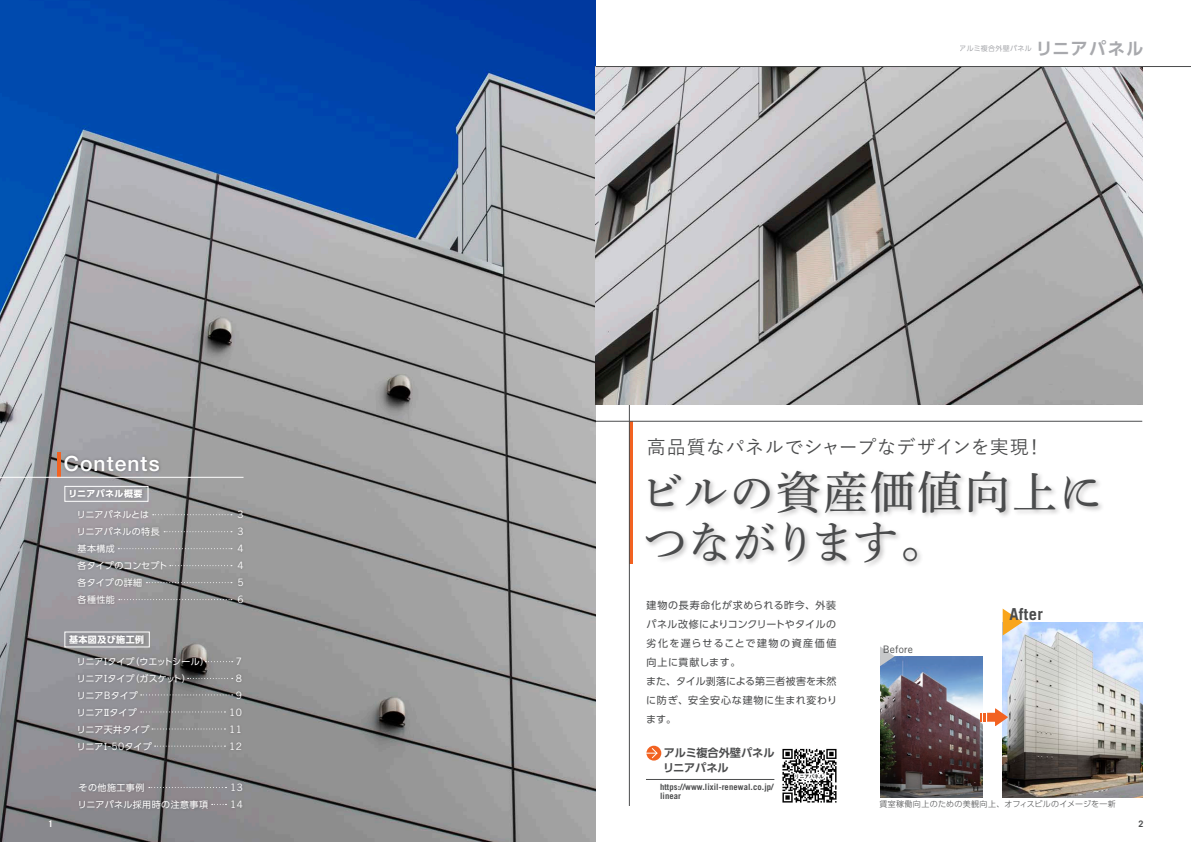
<style>
.page{position:relative;width:1191px;height:842px;background:#fff}
.page>*{position:absolute;margin:0;border:0;box-sizing:border-box;transform-origin:0 0}
.t1{font:45px/50px "Shuei Min Pro M";letter-spacing:.025em;color:#4b4c4d}
.t2{font:21px "Karlo's Video Archives Font";letter-spacing:.05em;color:#fff}
.t3{font:19px "Yu Gothic Std M";letter-spacing:.015em;color:#4b4c4d}
.t4{font:700 17px "UD Shin Go Pro De";letter-spacing:.085em;color:#a8a9ad}
.t5{font:700 16.5px "Trade Gothic";letter-spacing:.02em;color:#4b4c4d}
.t6{font:700 11.2px/15px "UD Shin Go Pro De";letter-spacing:-.01em;color:#4b4c4d}
.t7{font:10.2px/17px "Trade Gothic";letter-spacing:.045em;color:#fff;text-align:justify}
.t8{font:10.2px "Trade Gothic";letter-spacing:.02em;color:#4b4c4d}
.t9{font:10px/19px "UD Shin Go Pro";letter-spacing:.055em;color:#4b4c4d}
.t10{font:9px/17px "UD Shin Go Pro";letter-spacing:-.005em;color:#fff}
.t11{font:9px/17px "UD Shin Go Pro";letter-spacing:.015em;color:#fff}
.t12{font:9px/17px "UD Shin Go Pro";letter-spacing:.05em;color:#fff}
.t13{font:700 9px "UD Shin Go Pro";letter-spacing:.05em;color:#fff}
.t14{font:700 9px "Trade Gothic LT Std";color:#fff}
.t15{font:700 9px "Trade Gothic LT Std";color:#4b4c4d}
.t16{font:700 8.6px/9px "Trade Gothic";letter-spacing:.01em;color:#4b4c4d}
.t17{font:300 8px "UD Shin Go Pro";letter-spacing:.04em;color:#4b4c4d}
.t18{font:7px "UD Shin Go Pro";letter-spacing:.035em;color:#a8a9ad}
.s1{font-family:"Trade Gothic";font-size:10.2px}
</style>
<div class="page">
<hr style="left:629px;top:421px;width:3px;height:142px;background:#f26221">
<hr style="left:629px;top:402px;width:1px;height:404px;background:#4b4c4d">
<hr style="left:595px;top:421px;width:547px;height:1px;background:#4b4c4d">
<img style="left:0;top:0;width:595px;height:842px">
<img style="left:1002px;top:622px;width:140px;height:175px">
<img style="left:880px;top:656px;width:102px;height:141px">
<svg style="left:880px;top:646px;width:14px;height:20px"></svg>
<svg style="left:1002px;top:609px;width:20px;height:26px"></svg>
<svg style="left:980px;top:708px;width:28px;height:18px"></svg>
<img style="left:65px;top:485px;width:82px;height:20px">
<img style="left:73px;top:506px;width:99px;height:105px">
<img style="left:73px;top:652px;width:137px;height:106px">
<img style="left:233px;top:506px;width:16px;height:105px">
<img style="left:225px;top:652px;width:22px;height:106px">
<img style="left:60px;top:449px;width:105px;height:32px">
<img style="left:595px;top:67px;width:547px;height:338px">
<hr style="left:595px;top:66px;width:596px;height:1px;background:#4b4c4d">
<img style="left:647px;top:472px;width:455px;height:94px">
<hr style="left:58px;top:452px;width:3px;height:25px;background:#f26221">
<hr style="left:0;top:477px;width:243px;height:1px;background:#fff">
<div style="left:65px;top:486px;width:83px;height:15px;border:1px solid #fff"></div>
<img style="left:65px;top:630px;width:84px;height:21px">
<div style="left:65px;top:632px;width:84px;height:15px;border:1px solid #fff"></div>
<svg style="left:153px;top:514px;width:79px;height:1px"></svg>
<svg style="left:205px;top:661px;width:28px;height:1px"></svg>
<img style="left:74px;top:778px;width:139px;height:37px">
<img style="left:226px;top:778px;width:22px;height:37px">
<svg style="left:149px;top:787px;width:77px;height:1px"></svg>
<svg style="left:212px;top:804px;width:14px;height:1px"></svg>
<svg style="left:118px;top:548px;width:114px;height:1px"></svg>
<svg style="left:170px;top:565px;width:62px;height:1px"></svg>
<svg style="left:146px;top:582px;width:86px;height:1px"></svg>
<svg style="left:119px;top:599px;width:113px;height:1px"></svg>
<svg style="left:188px;top:678px;width:45px;height:1px"></svg>
<svg style="left:141px;top:694px;width:92px;height:1px"></svg>
<svg style="left:141px;top:711px;width:84px;height:1px"></svg>
<svg style="left:152px;top:728px;width:73px;height:1px"></svg>
<svg style="left:155px;top:746px;width:70px;height:1px"></svg>
<div style="left:646px;top:746px;width:15px;height:14px;background:#f26221;border-radius:50%"></div>
<svg style="left:646px;top:747px;width:12px;height:12px"></svg>
<hr style="left:646px;top:779px;width:128px;height:1px;background:#4b4c4d">
<img style="left:782px;top:748px;width:55px;height:55px">
<svg style="left:164px;top:531px;width:68px;height:1px"></svg>
<h2 class="t2" style="left:64px;top:451px;width:97px">Contents</h2>
<p class="t13" style="left:68px;top:486px;width:76px">リニアパネル概要</p>
<p class="t11" style="left:77px;top:506px;width:92px">リニアパネルとは<br>リニアパネルの特長基本構成<br>各タイプのコンセプト各タイプの詳細<br>各種性能</p>
<p class="t13" style="left:69px;top:632px;width:77px">基本図及び施工例</p>
<p class="t10" style="left:77px;top:653px;width:134px">リニアⅠタイプ（ウエットシール）リニアⅠタイプ（ガスケット）<br>リニア<span class="s1">B</span>タイプ<br>リニアⅡタイプ<br>リニア天井タイプ<br>リニアⅠ<span class="s1">-50</span>タイプ</p>
<p class="t7" style="left:238px;top:506px;width:8px">3<br>3<br>4<br>4<br>5<br>6</p>
<p class="t7" style="left:229px;top:653px;width:14px;text-align:right">7<br>8<br>9<br>10<br>11<br>12</p>
<p class="t12" style="left:78px;top:778px;width:132px">その他施工事例<br>リニアパネル採用時の注意事項</p>
<p class="t7" style="left:230px;top:779px;width:14px">13<br>14</p>
<p class="t18" style="left:959px;top:42px;width:74px">アルミ複合外壁パネル</p>
<h3 class="t4" style="left:1035px;top:35px;width:110px">リニアパネル</h3>
<h3 class="t3" style="left:647px;top:434px;width:398px">高品質なパネルでシャープなデザインを実現！</h3>
<h1 class="t1" style="left:639px;top:465px;width:465px">ビルの資産価値向上につながります。</h1>
<p class="t9" style="left:646px;top:595px;width:192px">建物の長寿命化が求められる昨今、外装パネル改修によりコンクリートやタイルの劣化を遅らせることで建物の資産価値向上に貢献します。<br>また、タイル剥落による第三者被害を未然に防ぎ、安全安心な建物に生まれ変わります。</p>
<h3 class="t5" style="left:1009px;top:603px;width:35px">After</h3>
<p class="t8" style="left:882px;top:643px;width:32px">Before</p>
<p class="t6" style="left:663px;top:745px;width:113px">アルミ複合外壁パネルリニアパネル</p>
<p class="t16" style="left:660px;top:782px;width:115px">https://www.lixil-renewal.co.jp/ linear</p>
<p class="t17" style="left:879px;top:797px;width:238px">賃室稼働向上のための美観向上、オフィスビルのイメージを一新</p>
<p class="t14" style="left:48px;top:818px;width:7px">1</p>
<p class="t15" style="left:1138px;top:818px;width:7px">2</p>
</div>
